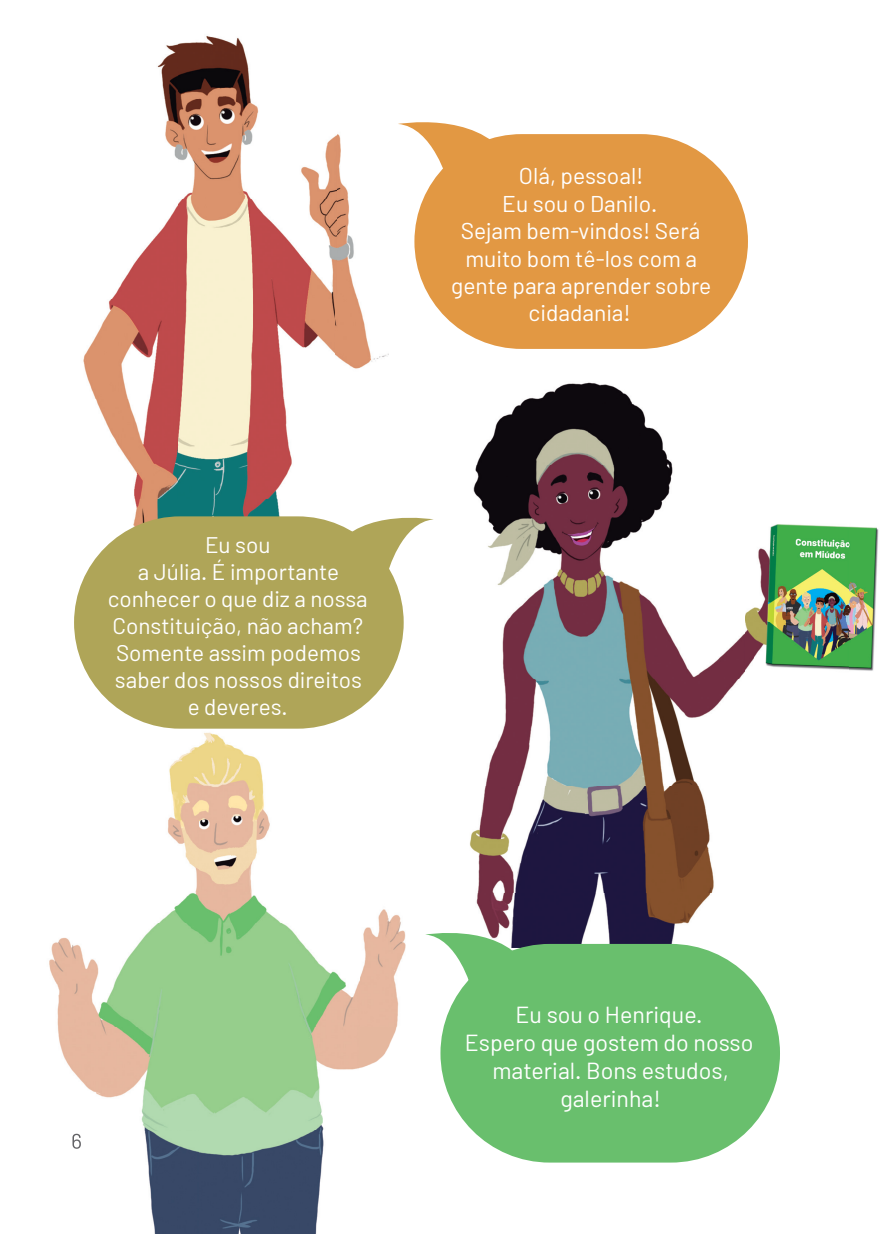
<style>
.page{position:relative;width:893px;height:1234px;background:#fff}
.page>*{position:absolute;margin:0;border:0;box-sizing:border-box;transform-origin:0 0}
.t1{font:23.25px/27.9px "Barlow";color:#fff;text-align:center}
.t2{font:22.8px/27.3px "Barlow";color:#fff;text-align:center}
.t3{font:22.5px/27px "Barlow";color:#fff;text-align:center}
</style>
<div class="page">
<img style="left:83px;top:36px;width:305px;height:491px">
<img style="left:470px;top:382px;width:274px;height:564px">
<img style="left:744px;top:607px;width:11px;height:66px">
<img style="left:49px;top:716px;width:357px;height:517px">
<img style="left:72px;top:1133px;width:9px;height:15px">
<div style="left:414px;top:134px;width:334px;height:215px;background:#e29843;border-radius:107px"></div>
<svg style="left:398px;top:122px;width:108px;height:61px"></svg>
<div style="left:74px;top:516px;width:330px;height:212px;background:#afa558;border-radius:106px"></div>
<svg style="left:334px;top:507px;width:100px;height:66px"></svg>
<div style="left:440px;top:943px;width:340px;height:219px;background:#69bf6d;border-radius:109px"></div>
<svg style="left:425px;top:922px;width:100px;height:66px"></svg>
<img style="left:755px;top:524px;width:124px;height:147px">
<p class="t3" style="left:108px;top:530px;width:262px">Eu sou<br>a Júlia. É importante conhecer o que diz a nossa<br>Constituição, não acham?<br>Somente assim podemos saber dos nossos direitos e deveres.</p>
<p class="t2" style="left:451px;top:162px;width:262px">Olá, pessoal!<br>Eu sou o Danilo.<br>Sejam bem-vindos! Será muito bom tê-los com a gente para aprender sobre cidadania!</p>
<p class="t1" style="left:465px;top:999px;width:290px">Eu sou o Henrique.<br>Espero que gostem do nosso material. Bons estudos, galerinha!</p>
</div>
